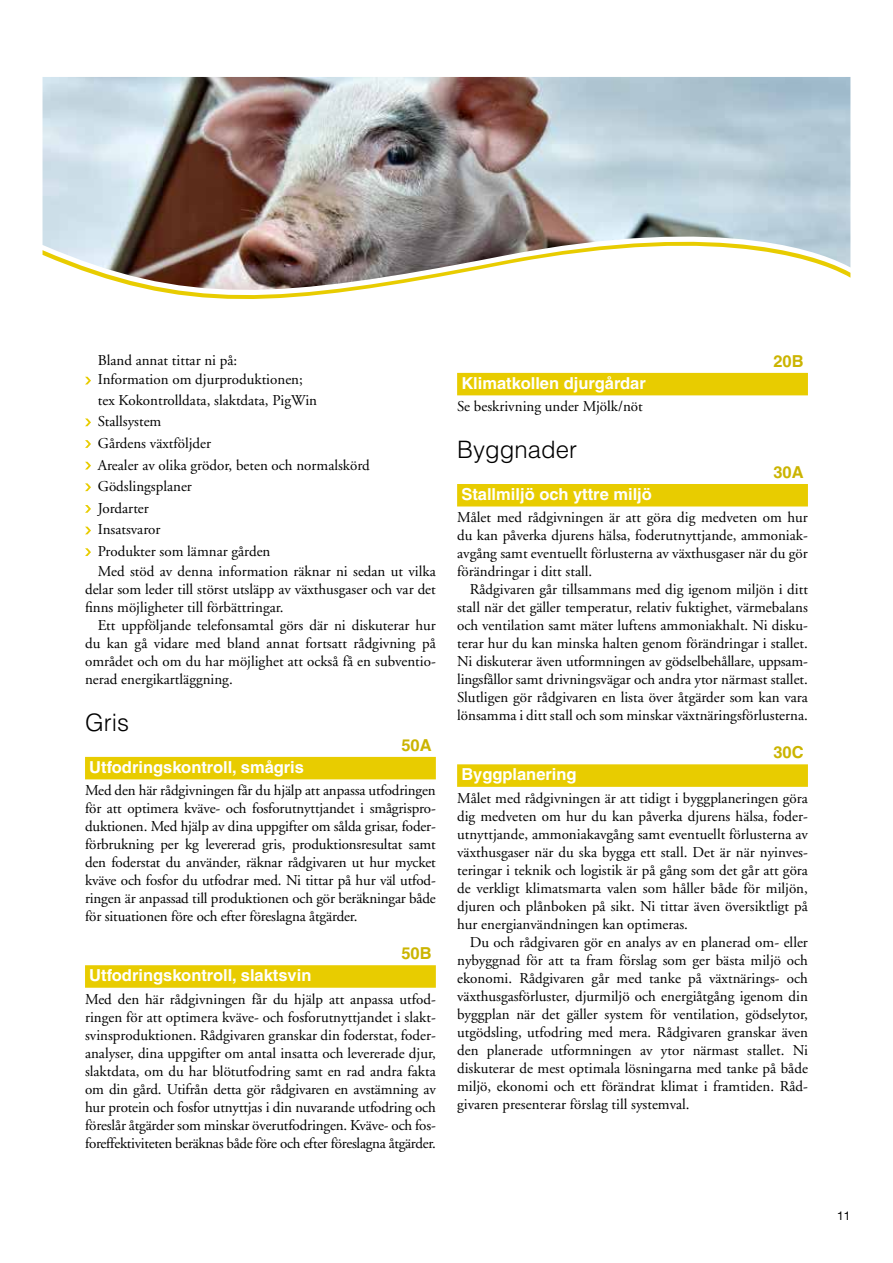
<style>
.page{position:relative;width:893px;height:1263px;background:#fff}
.page>*{position:absolute;margin:0;border:0;box-sizing:border-box;transform-origin:0 0}
.t1{font:300 24px "Helvetica";color:#000}
.t2{font:700 16.5px "Helvetica";color:#fff}
.t3{font:700 16.5px "Helvetica";color:#cbb400}
.t4{font:15px/18px "Adobe Garamond";color:#000;text-align:justify}
.t5{font:12px "Helvetica Neue LT Pro";color:#000}
</style>
<div class="page">
<div style="left:85px;top:757px;width:351px;height:22px;background:#e8cc00"></div>
<div style="left:85px;top:965px;width:351px;height:23px;background:#e8cc00"></div>
<svg style="left:85px;top:377px;width:6px;height:7px"></svg>
<svg style="left:85px;top:418px;width:6px;height:8px"></svg>
<svg style="left:85px;top:440px;width:6px;height:8px"></svg>
<svg style="left:85px;top:462px;width:6px;height:7px"></svg>
<svg style="left:85px;top:483px;width:6px;height:8px"></svg>
<svg style="left:85px;top:505px;width:6px;height:8px"></svg>
<svg style="left:85px;top:527px;width:6px;height:7px"></svg>
<svg style="left:85px;top:548px;width:6px;height:8px"></svg>
<div style="left:457px;top:373px;width:351px;height:22px;background:#e8cc00"></div>
<div style="left:457px;top:484px;width:351px;height:22px;background:#e8cc00"></div>
<div style="left:457px;top:764px;width:351px;height:23px;background:#e8cc00"></div>
<img style="left:43px;top:77px;width:807px;height:165px">
<svg style="left:43px;top:242px;width:807px;height:57px"></svg>
<p class="t4" style="left:98px;top:351px;width:221px;line-height:19.8px;text-align:left">Bland annat tittar ni på:<br>Information om djurproduktionen; tex Kokontrolldata, slaktdata, PigWin</p>
<p class="t4" style="left:98px;top:411px;width:274px;line-height:21.6px;text-align:left">Stallsystem<br>Gårdens växtföljder<br>Arealer av olika grödor, beten och normalskörd<br>Gödslingsplaner<br>Jordarter<br>Insatsvaror<br>Produkter som lämnar gården</p>
<p class="t4" style="left:85px;top:563px;width:352px;text-indent:13px">Med stöd av denna information räknar ni sedan ut vilka delar som leder till störst utsläpp av växthusgaser och var det finns möjligheter till förbättringar.</p>
<p class="t4" style="left:85px;top:617px;width:352px;text-indent:13px">Ett uppföljande telefonsamtal görs där ni diskuterar hur du kan gå vidare med bland annat fortsatt rådgivning på området och om du har möjlighet att också få en subventio&shy;nerad energikartläggning.</p>
<h1 class="t1" style="left:85px;top:707px;width:45px">Gris</h1>
<p class="t3" style="left:401px;top:735px;width:32px">50A</p>
<p class="t2" style="left:89px;top:757px;width:216px">Utfodringskontroll, smågris</p>
<p class="t4" style="left:85px;top:782px;width:352px">Med den här rådgivningen får du hjälp att anpassa utfodringen för att optimera kväve- och fosforutnyttjandet i smågrispro&shy;duktionen. Med hjälp av dina uppgifter om sålda grisar, foder&shy;förbrukning per kg levererad gris, produktionsresultat samt den foderstat du använder, räknar rådgivaren ut hur mycket kväve och fosfor du utfodrar med. Ni tittar på hur väl utfod&shy;ringen är anpassad till produktionen och gör beräkningar både för situationen före och efter föreslagna åtgärder.</p>
<p class="t3" style="left:401px;top:943px;width:32px">50B</p>
<p class="t2" style="left:89px;top:965px;width:224px">Utfodringskontroll, slaktsvin</p>
<p class="t4" style="left:85px;top:990px;width:352px">Med den här rådgivningen får du hjälp att anpassa utfod&shy;ringen för att optimera kväve- och fosforutnyttjandet i slakt&shy;svinsproduktionen. Rådgivaren granskar din foderstat, foder&shy;analyser, dina uppgifter om antal insatta och levererade djur, slaktdata, om du har blötutfodring samt en rad andra fakta om din gård. Utifrån detta gör rådgivaren en avstämning av hur protein och fosfor utnyttjas i din nuvarande utfodring och föreslår åtgärder som minskar överutfodringen. Kväve- och fos&shy;foreffektiviteten beräknas både före och efter föreslagna åtgärder.</p>
<p class="t2" style="left:461px;top:373px;width:186px">Klimatkollen djurgårdar</p>
<p class="t4" style="left:457px;top:398px;width:187px">Se beskrivning under Mjölk/nöt</p>
<h1 class="t1" style="left:457px;top:435px;width:122px">Byggnader</h1>
<p class="t3" style="left:773px;top:351px;width:32px">20B</p>
<p class="t3" style="left:773px;top:462px;width:32px">30A</p>
<p class="t2" style="left:461px;top:484px;width:192px">Stallmiljö och yttre miljö</p>
<p class="t4" style="left:457px;top:509px;width:352px">Målet med rådgivningen är att göra dig medveten om hur du kan påverka djurens hälsa, foderutnyttjande, ammoniak&shy;avgång samt eventuellt förlusterna av växthusgaser när du gör förändringar i ditt stall.</p>
<p class="t4" style="left:457px;top:581px;width:352px;text-indent:13px">Rådgivaren går tillsammans med dig igenom miljön i ditt stall när det gäller temperatur, relativ fuktighet, värmebalans och ventilation samt mäter luftens ammoniakhalt. Ni disku&shy;terar hur du kan minska halten genom förändringar i stallet.<br>Ni diskuterar även utformningen av gödselbehållare, uppsam&shy;lingsfållor samt drivningsvägar och andra ytor närmast stallet.<br>Slutligen gör rådgivaren en lista över åtgärder som kan vara lönsamma i ditt stall och som minskar växtnäringsförlusterna.</p>
<p class="t3" style="left:773px;top:742px;width:32px">30C</p>
<p class="t2" style="left:461px;top:765px;width:117px">Byggplanering</p>
<p class="t4" style="left:457px;top:789px;width:352px">Målet med rådgivningen är att tidigt i byggplaneringen göra dig medveten om hur du kan påverka djurens hälsa, foder&shy;utnyttjande, ammoniakavgång samt eventuellt förlusterna av växthusgaser när du ska bygga ett stall. Det är när nyinves&shy;teringar i teknik och logistik är på gång som det går att göra de verkligt klimatsmarta valen som håller både för miljön, djuren och plånboken på sikt. Ni tittar även översiktligt på hur energianvändningen kan optimeras.</p>
<p class="t4" style="left:457px;top:933px;width:352px;text-indent:13px">Du och rådgivaren gör en analys av en planerad om- eller nybyggnad för att ta fram förslag som ger bästa miljö och ekonomi. Rådgivaren går med tanke på växtnärings- och växthusgasförluster, djurmiljö och energiåtgång igenom din byggplan när det gäller system för ventilation, gödselytor, utgödsling, utfodring med mera. Rådgivaren granskar även den planerade utformningen av ytor närmast stallet. Ni diskuterar de mest optimala lösningarna med tanke på både miljö, ekonomi och ett förändrat klimat i framtiden. Råd&shy;givaren presenterar förslag till systemval.</p>
<p class="t5" style="left:837px;top:1209px;width:15px">11</p>
</div>
